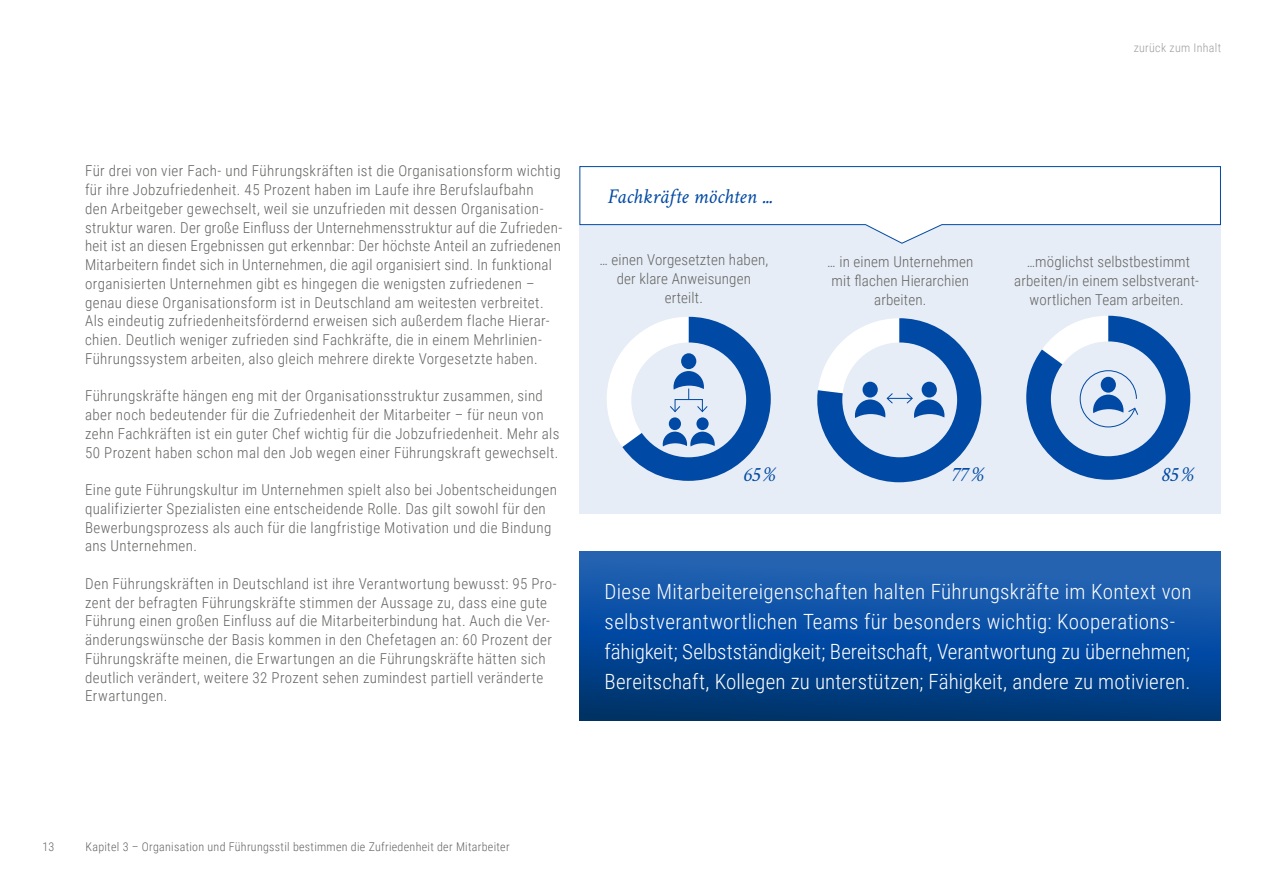
<style>
.page{position:relative;width:1263px;height:893px;background:#fff}
.page>*{position:absolute;margin:0;border:0;box-sizing:border-box;transform-origin:0 0}
.t1{font:300 21px/30px "Roboto Condensed";letter-spacing:.01em;color:#fff}
.t2{font:italic 21px "Crimson Text";letter-spacing:.005em;color:#0049a4}
.t3{font:300 15px/18.8px "Roboto Condensed";letter-spacing:.025em;color:#636362}
.t4{font:300 12px "Roboto Condensed";letter-spacing:.025em;color:#636362}
.t5{font:300 12px "Roboto Condensed";letter-spacing:.025em;color:#9c9d9d}
</style>
<div class="page">
<div style="left:579px;top:225px;width:641px;height:289px;background:#e6edf6"></div>
<svg style="left:579px;top:551px;width:641px;height:169px;background:#0b4c9b"></svg>
<svg style="left:579px;top:166px;width:642px;height:78px"></svg>
<svg style="left:607px;top:317px;width:164px;height:164px"></svg>
<svg style="left:817px;top:318px;width:164px;height:164px"></svg>
<svg style="left:1026px;top:316px;width:164px;height:164px"></svg>
<p class="t5" style="left:1134px;top:39px;width:89px">zurück zum Inhalt</p>
<p class="t3" style="left:85px;top:161px;width:479px">Für drei von vier Fach- und Führungskräften ist die Organisationsform wichtig für ihre Jobzufriedenheit. 45 Prozent haben im Laufe ihre Berufslaufbahn<br>den Arbeitgeber gewechselt, weil sie unzufrieden mit dessen Organisation&shy;struktur waren. Der große Einfluss der Unternehmensstruktur auf die Zufrieden&shy;heit ist an diesen Ergebnissen gut erkennbar: Der höchste Anteil an zufriedenen Mitarbeitern findet sich in Unternehmen, die agil organisiert sind. In funktional organisierten Unternehmen gibt es hingegen die wenigsten zufriedenen – genau diese Organisationsform ist in Deutschland am weitesten verbreitet.<br>Als eindeutig zufriedenheitsfördernd erweisen sich außerdem flache Hierar&shy;chien. Deutlich weniger zufrieden sind Fachkräfte, die in einem Mehrlinien-Führungssystem arbeiten, also gleich mehrere direkte Vorgesetzte haben.</p>
<p class="t3" style="left:85px;top:386px;width:476px">Führungskräfte hängen eng mit der Organisationsstruktur zusammen, sind aber noch bedeutender für die Zufriedenheit der Mitarbeiter – für neun von zehn Fachkräften ist ein guter Chef wichtig für die Jobzufriedenheit. Mehr als 50 Prozent haben schon mal den Job wegen einer Führungskraft gewechselt.</p>
<p class="t3" style="left:85px;top:480px;width:473px">Eine gute Führungskultur im Unternehmen spielt also bei Jobentscheidungen qualifizierter Spezialisten eine entscheidende Rolle. Das gilt sowohl für den Bewerbungsprozess als auch für die langfristige Motivation und die Bindung ans Unternehmen.</p>
<p class="t3" style="left:85px;top:574px;width:473px">Den Führungskräften in Deutschland ist ihre Verantwortung bewusst: 95 Pro&shy;zent der befragten Führungskräfte stimmen der Aussage zu, dass eine gute Führung einen großen Einfluss auf die Mitarbeiterbindung hat. Auch die Ver&shy;änderungswünsche der Basis kommen in den Chefetagen an: 60 Prozent der Führungskräfte meinen, die Erwartungen an die Führungskräfte hätten sich deutlich verändert, weitere 32 Prozent sehen zumindest partiell veränderte Erwartungen.</p>
<p class="t1" style="left:605px;top:575px;width:588px">Diese Mitarbeitereigenschaften halten Führungskräfte im Kontext von selbstverantwortlichen Teams für besonders wichtig: Kooperations&shy;fähigkeit; Selbstständigkeit; Bereitschaft, Verantwortung zu übernehmen; Bereitschaft, Kollegen zu unterstützen; Fähigkeit, andere zu motivieren.</p>
<h1 class="t2" style="left:607px;top:184px;width:166px">Fachkräfte möchten ...</h1>
<p class="t3" style="left:599px;top:250px;width:170px;text-align:center">… einen Vorgesetzten haben, der klare Anweisungen erteilt.</p>
<p class="t3" style="left:827px;top:252px;width:147px;text-align:center">… in einem Unternehmen mit flachen Hierarchien arbeiten.</p>
<p class="t3" style="left:1014px;top:252px;width:186px;text-align:center">…möglichst selbstbestimmt arbeiten/in einem selbstverant&shy;wortlichen Team arbeiten.</p>
<h1 class="t2" style="left:743px;top:462px;width:35px">65%</h1>
<h1 class="t2" style="left:951px;top:462px;width:35px">77%</h1>
<h1 class="t2" style="left:1161px;top:462px;width:35px">85%</h1>
<p class="t4" style="left:43px;top:839px;width:13px">13</p>
<p class="t4" style="left:85px;top:839px;width:426px">Kapitel 3 – Organisation und Führungsstil bestimmen die Zufriedenheit der Mitarbeiter</p>
</div>
